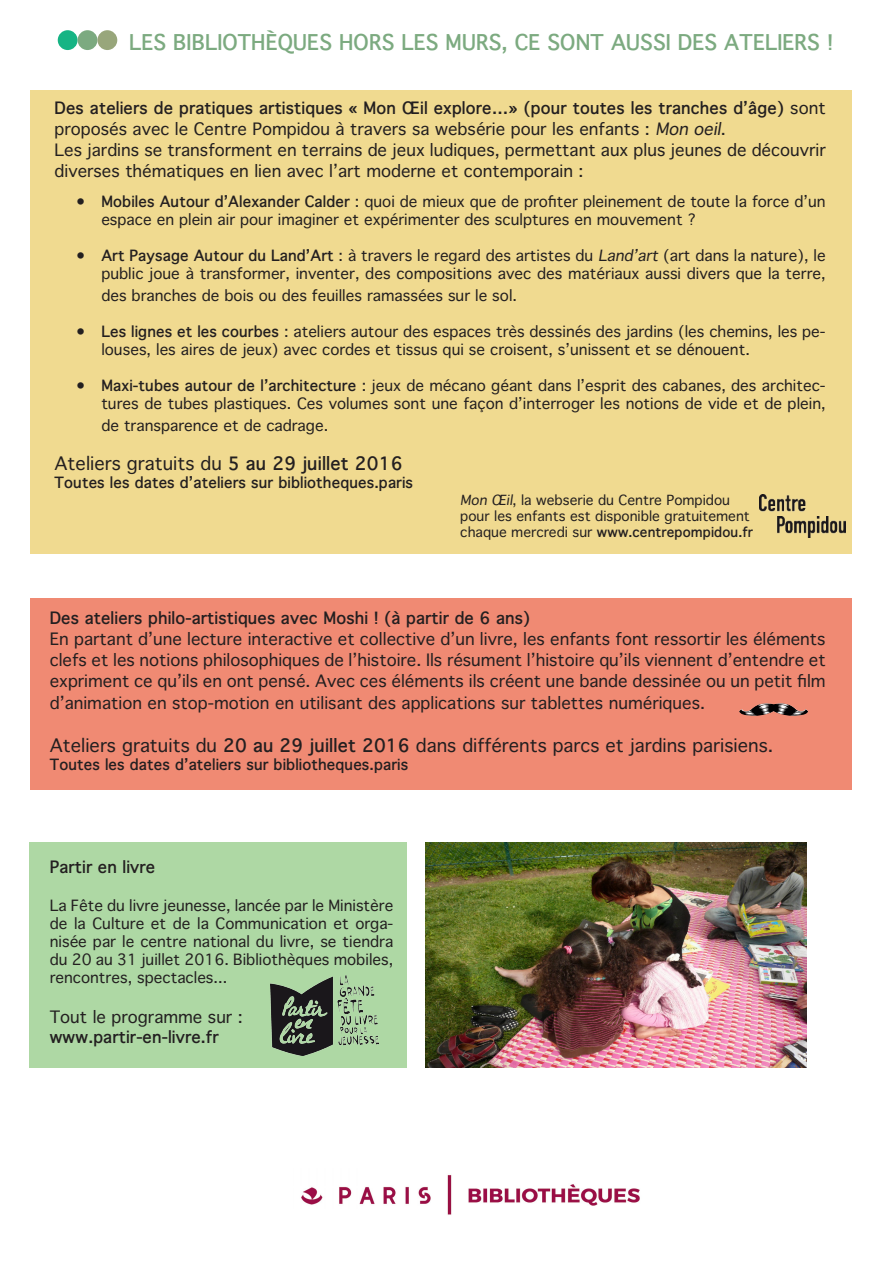
<style>
.page{position:relative;width:893px;height:1263px;background:#fff}
.page>*{position:absolute;margin:0;border:0;box-sizing:border-box;transform-origin:0 0}
.t1{font:700 21px "Thonburi";color:#7caa80}
.t2{font:18px "Thonburi";color:#231f20}
.t3{font:16.5px/21.1px "Thonburi";color:#231f20}
.t4{font:700 16.5px/21px "Thonburi";color:#231f20}
.t5{font:15px/18px "Thonburi";color:#231f20}
.t6{font:700 15px "Thonburi";color:#231f20}
.t7{font:13.5px/16.2px "Thonburi";color:#231f20}
.s1{font-weight:400}
.s2{font-weight:400;font-style:italic}
.s3{font-weight:700}
.s4{font-style:italic}
</style>
<div class="page">
<div style="left:30px;top:91px;width:822px;height:463px;background:#f0da90"></div>
<div style="left:58px;top:30px;width:20px;height:20px;background:#16b484;border-radius:50%"></div>
<div style="left:78px;top:30px;width:19px;height:20px;background:#7caa80;border-radius:50%"></div>
<div style="left:97px;top:30px;width:20px;height:20px;background:#98a67b;border-radius:50%"></div>
<div style="left:30px;top:842px;width:377px;height:225px;background:#aed8a4"></div>
<img style="left:301px;top:1175px;width:339px;height:40px">
<img style="left:425px;top:842px;width:381px;height:225px">
<div style="left:30px;top:598px;width:822px;height:192px;background:#f08a73"></div>
<img style="left:739px;top:703px;width:69px;height:13px">
<img style="left:270px;top:976px;width:109px;height:79px">
<img style="left:759px;top:494px;width:86px;height:43px">
<p class="t1" style="left:129px;top:25px;width:706px">LES BIBLIOTHÈQUES HORS LES MURS, CE SONT AUSSI DES ATELIERS !</p>
<p class="t4" style="left:55px;top:97px;width:773px">Des ateliers de pratiques artistiques « Mon Œil explore…» (pour toutes les tranches d’âge) <span class="s1">sont proposés avec le Centre Pompidou à travers sa websérie pour les enfants :</span> <span class="s2">Mon oeil</span><span class="s1">.</span></p>
<p class="t3" style="left:55px;top:139px;width:773px">Les jardins se transforment en terrains de jeux ludiques, permettant aux plus jeunes de découvrir diverses thématiques en lien avec l’art moderne et contemporain :</p>
<p class="t5" style="left:101px;top:193px;width:726px;text-indent:-26px"><span class="s3">• Mobiles Autour d’Alexander Calder</span> : quoi de mieux que de profiter pleinement de toute la force d’un espace en plein air pour imaginer et expérimenter des sculptures en mouvement ?</p>
<p class="t5" style="left:76px;top:247px;width:751px;text-align:right"><span class="s3">• Art Paysage Autour du Land’Art</span> : à travers le regard des artistes du <span class="s4">Land’art</span> (art dans la nature), le public joue à transformer, inventer, des compositions avec des matériaux aussi divers que la terre,</p>
<p class="t5" style="left:101px;top:286px;width:417px">des branches de bois ou des feuilles ramassées sur le sol.</p>
<p class="t5" style="left:101px;top:322px;width:726px;text-indent:-26px"><span class="s3">• Les lignes et les courbes</span> : ateliers autour des espaces très dessinés des jardins (les chemins, les pe&shy;louses, les aires de jeux) avec cordes et tissus qui se croisent, s’unissent et se dénouent.</p>
<p class="t5" style="left:76px;top:376px;width:751px;text-align:right"><span class="s3">• Maxi-tubes autour de l’architecture</span> : jeux de mécano géant dans l’esprit des cabanes, des architec&shy;tures de tubes plastiques. Ces volumes sont une façon d’interroger les notions de vide et de plein,</p>
<p class="t5" style="left:101px;top:416px;width:228px">de transparence et de cadrage.</p>
<p class="t2" style="left:55px;top:448px;width:350px">Ateliers gratuits du <span class="s3">5 au 29 juillet 2016</span></p>
<p class="t6" style="left:55px;top:470px;width:360px">Toutes les dates d’ateliers sur bibliotheques.paris</p>
<p class="t7" style="left:460px;top:491px;width:294px">Mon Œil, la webserie du Centre Pompidou pour les enfants est disponible gratuitement chaque mercredi sur <span class="s3">www.centrepompidou.fr</span></p>
<p class="t4" style="left:50px;top:607px;width:482px">Des ateliers philo-artistiques avec Moshi ! (à partir de 6 ans)</p>
<p class="t3" style="left:50px;top:628px;width:777px;text-align:justify">En partant d’une lecture interactive et collective d’un livre, les enfants font ressortir les éléments clefs et les notions philosophiques de l’histoire. Ils résument l’histoire qu’ils viennent d’entendre et expriment ce qu’ils en ont pensé. Avec ces éléments ils créent une bande dessinée ou un petit film d’animation en stop-motion en utilisant des applications sur tablettes numériques.</p>
<p class="t2" style="left:50px;top:730px;width:725px">Ateliers gratuits du <span class="s3">20 au 29 juillet 2016</span> dans différents parcs et jardins parisiens.</p>
<p class="t6" style="left:50px;top:752px;width:360px">Toutes les dates d’ateliers sur bibliotheques.paris</p>
<p class="t4" style="left:50px;top:857px;width:107px">Partir en livre</p>
<p class="t5" style="left:50px;top:897px;width:345px;text-align:justify">La Fête du livre jeunesse, lancée par le Ministère de la Culture et de la Communication et orga&shy;nisée par le centre national du livre, se tiendra du 20 au 31 juillet 2016. Bibliothèques mobiles, rencontres, spectacles...</p>
<p class="t3" style="left:50px;top:1006px;width:195px">Tout le programme sur :</p>
<p class="t4" style="left:50px;top:1026px;width:170px">www.partir-en-livre.fr</p>
</div>
